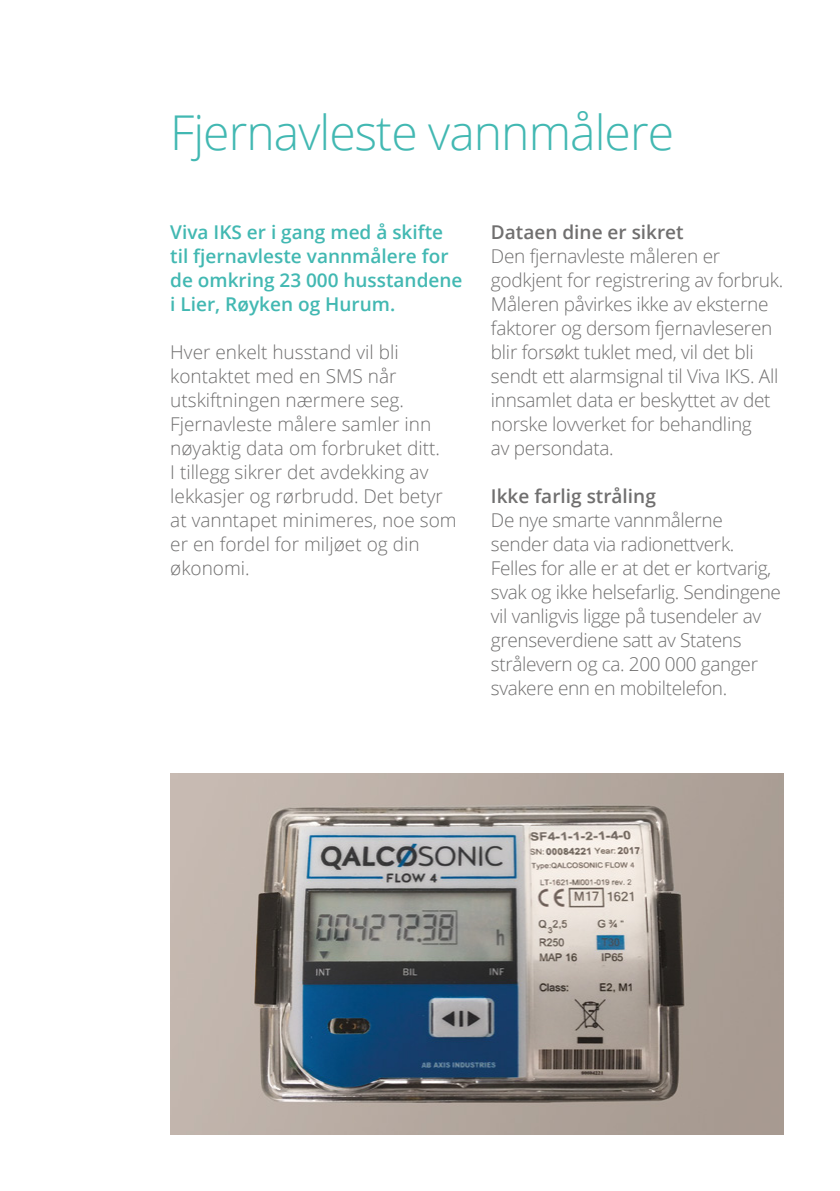
<style>
.page{position:relative;width:840px;height:1191px;background:#fff}
.page>*{position:absolute;margin:0;border:0;box-sizing:border-box;transform-origin:0 0}
.t1{font:300 48px "Open Sans";letter-spacing:-.02em;color:#42b8b2}
.t2{font:300 19px/24px "Open Sans";letter-spacing:-.015em;color:#706f6f}
.t3{font:600 19px/24px "Open Sans";color:#42b8b2}
.t4{font:600 19px "Open Sans";color:#706f6f}
</style>
<div class="page">
<img style="left:170px;top:773px;width:612px;height:361px">
<h1 class="t1" style="left:170px;top:100px;width:505px">Fjernavleste vannmålere</h1>
<p class="t3" style="left:170px;top:219px;width:293px">Viva IKS er i gang med å skifte til fjernavleste vannmålere for de omkring 23 000 husstandene i Lier, Røyken og Hurum.</p>
<p class="t2" style="left:170px;top:339px;width:288px">Hver enkelt husstand vil bli kontaktet med en SMS når utskiftningen nærmere seg.<br>Fjernavleste målere samler inn nøyaktig data om forbruket ditt.<br>I tillegg sikrer det avdekking av lekkasjer og rørbrudd. Det betyr at vanntapet minimeres, noe som er en fordel for miljøet og din økonomi.</p>
<p class="t4" style="left:490px;top:219px;width:194px">Dataen dine er sikret</p>
<p class="t2" style="left:490px;top:243px;width:294px">Den fjernavleste måleren er godkjent for registrering av forbruk.<br>Måleren påvirkes ikke av eksterne faktorer og dersom fjernavleseren blir forsøkt tuklet med, vil det bli sendt ett alarmsignal til Viva IKS. All innsamlet data er beskyttet av det norske lovverket for behandling<br>av persondata.</p>
<p class="t4" style="left:490px;top:483px;width:166px">Ikke farlig stråling</p>
<p class="t2" style="left:490px;top:507px;width:291px">De nye smarte vannmålerne sender data via radionettverk.<br>Felles for alle er at det er kortvarig, svak og ikke helsefarlig. Sendingene vil vanligvis ligge på tusendeler av grenseverdiene satt av Statens strålevern og ca. 200 000 ganger svakere enn en mobiltelefon.</p>
</div>
